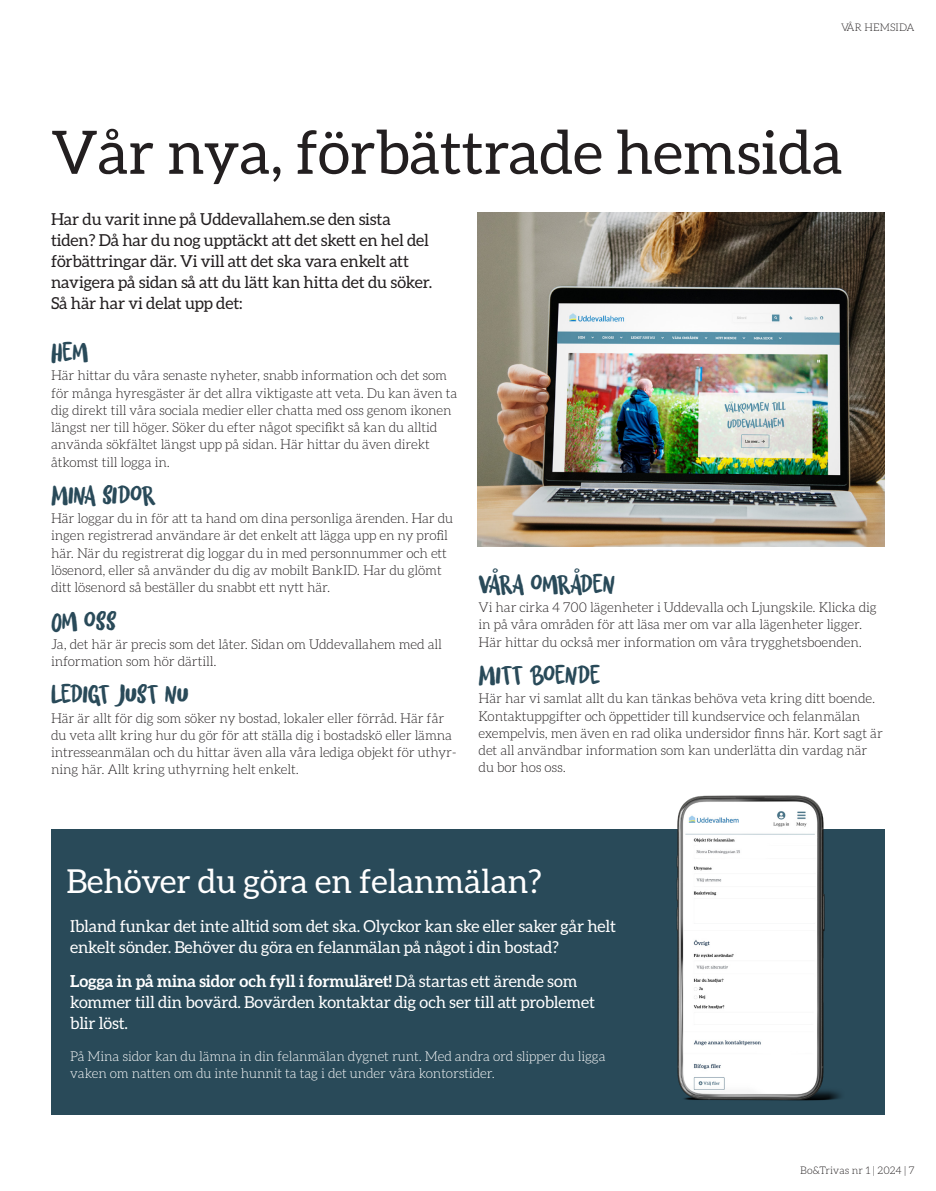
<style>
.page{position:relative;width:936px;height:1191px;background:#fff}
.page>*{position:absolute;margin:0;border:0;box-sizing:border-box;transform-origin:0 0}
.Rubrik_1{font:60px "Aleo";color:#231f20}
.Rubrik_1-2{font:33px "Aleo";color:#fff}
.Brödtext{font:28.65px "Twisted System";letter-spacing:-.01em;color:#294a59}
.Brödtext-2{font:28.65px "Twisted System";letter-spacing:-.055em;color:#294a59}
.ingress{font:16.5px/21px "Aleo";letter-spacing:-.01em;color:#fff}
.ingress-2{font:16.5px/21px "Aleo";letter-spacing:-.01em;color:#231f20}
.Brödtext-3{font:300 13.5px/17.2px "Aleo";letter-spacing:-.01em;color:#231f20}
.Brödtext-4{font:300 13.5px/17.2px "Aleo";letter-spacing:-.01em;color:#fff}
.Faktarubrik{font:300 10.5px "Aleo";letter-spacing:.01em;color:#231f20}
.s1{font-weight:700}
</style>
<div class="page">
<div style="left:51px;top:829px;width:833px;height:286px;background:#294a59"></div>
<img style="left:676px;top:795px;width:165px;height:306px">
<img style="left:477px;top:213px;width:407px;height:333px">
<p class="Faktarubrik" style="left:841px;top:21px;width:75px">VÅR HEMSIDA</p>
<p class="Rubrik_1" style="left:51px;top:119px;width:793px">Vår nya, förbättrade hemsida</p>
<p class="ingress-2" style="left:51px;top:209px;width:382px">Har du varit inne på Uddevallahem.se den sista tiden? Då har du nog upptäckt att det skett en hel del förbättringar där. Vi vill att det ska vara enkelt att navigera på sidan så att du lätt kan hitta det du söker.<br>Så här har vi delat upp det:</p>
<p class="Brödtext" style="left:51px;top:336px;width:39px">HEM</p>
<p class="Brödtext-3" style="left:51px;top:367px;width:408px">Här hittar du våra senaste nyheter, snabb information och det som för många hyresgäster är det allra viktigaste att veta. Du kan även ta dig direkt till våra sociala medier eller chatta med oss genom ikonen längst ner till höger. Söker du efter något specifikt så kan du alltid använda sökfältet längst upp på sidan. Här hittar du även direkt åtkomst till logga in.</p>
<p class="Brödtext" style="left:51px;top:479px;width:107px">MINA SIDOR</p>
<p class="Brödtext-3" style="left:51px;top:510px;width:403px">Här loggar du in för att ta hand om dina personliga ärenden. Har du ingen registrerad användare är det enkelt att lägga upp en ny profil här. När du registrerat dig loggar du in med personnummer och ett lösenord, eller så använder du dig av mobilt BankID. Har du glömt ditt lösenord så beställer du snabbt ett nytt här.</p>
<p class="Brödtext" style="left:51px;top:604px;width:67px">OM OSS</p>
<p class="Brödtext-3" style="left:51px;top:635px;width:392px">Ja, det här är precis som det låter. Sidan om Uddevallahem med all information som hör därtill.</p>
<p class="Brödtext" style="left:51px;top:678px;width:139px">LEDIGT JUST NU</p>
<p class="Brödtext-3" style="left:51px;top:709px;width:407px">Här är allt för dig som söker ny bostad, lokaler eller förråd. Här får du veta allt kring hur du gör för att ställa dig i bostadskö eller lämna intresseanmälan och du hittar även alla våra lediga objekt för uthyr&shy;ning här. Allt kring uthyrning helt enkelt.</p>
<p class="Brödtext-2" style="left:478px;top:568px;width:138px">VÅRA OMRÅDEN</p>
<p class="Brödtext-3" style="left:478px;top:599px;width:400px">Vi har cirka 4 700 lägenheter i Uddevalla och Ljungskile. Klicka dig in på våra områden för att läsa mer om var alla lägenheter ligger.<br>Här hittar du också mer information om våra trygghetsboenden.</p>
<p class="Brödtext" style="left:478px;top:659px;width:123px">MITT BOENDE</p>
<p class="Brödtext-3" style="left:478px;top:690px;width:406px">Här har vi samlat allt du kan tänkas behöva veta kring ditt boende.<br>Kontaktuppgifter och öppettider till kundservice och felanmälan exempelvis, men även en rad olika undersidor finns här. Kort sagt är det all användbar information som kan underlätta din vardag när du bor hos oss.</p>
<p class="Rubrik_1-2" style="left:66px;top:863px;width:477px">Behöver du göra en felanmälan?</p>
<p class="ingress" style="left:70px;top:915px;width:547px">Ibland funkar det inte alltid som det ska. Olyckor kan ske eller saker går helt enkelt sönder. Behöver du göra en felanmälan på något i din bostad?</p>
<p class="ingress" style="left:70px;top:970px;width:526px"><span class="s1">Logga in på mina sidor och fyll i formuläret!</span> Då startas ett ärende som kommer till din bovärd. Bovärden kontaktar dig och ser till att problemet blir löst.</p>
<p class="Brödtext-4" style="left:70px;top:1047px;width:537px">På Mina sidor kan du lämna in din felanmälan dygnet runt. Med andra ord slipper du ligga vaken om natten om du inte hunnit ta tag i det under våra kontorstider.</p>
<p class="Faktarubrik" style="left:800px;top:1164px;width:116px">Bo&amp;Trivas nr 1 | 2024 | 7</p>
</div>
